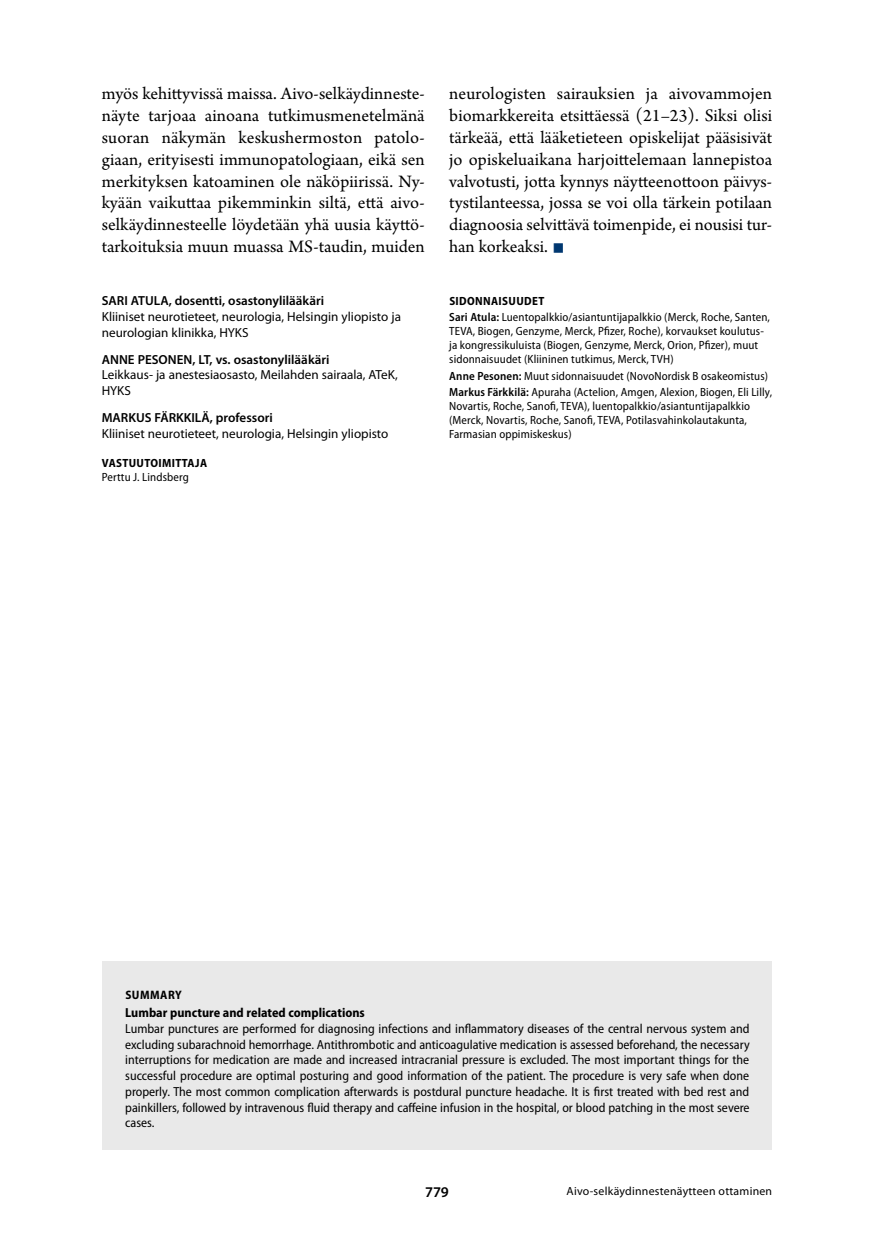
<style>
.page{position:relative;width:874px;height:1241px;background:#fff}
.page>*{position:absolute;margin:0;border:0;box-sizing:border-box;transform-origin:0 0}
.t1{font:42px "Arno Pro";color:#003770}
.t2{font:18.38px/21.9px "Arno Pro";color:#000;text-align:justify}
.t3{font:600 14.88px "Myriad Pro";color:#000}
.t4{font:semi-condensed 13.12px/15.8px "Myriad Pro";color:#000;text-align:justify}
.t5{font:13.12px/15.8px "Myriad Pro";color:#000}
.t6{font:600 13.12px "Myriad Pro";color:#000}
.t7{font:700 semi-condensed 13.12px "Myriad Pro";color:#000}
.t8{font:700 semi-condensed 12.25px "Myriad Pro";letter-spacing:.04em;color:#000}
.t9{font:semi-condensed 11.9px/14px "Myriad Pro";letter-spacing:.01em;color:#000}
.t10{font:11.9px "Myriad Pro";letter-spacing:.02em;color:#000}
.t11{font:700 semi-condensed 11.9px "Myriad Pro";letter-spacing:.03em;color:#000}
.s1{font-weight:700}
.s2{font-weight:600}
</style>
<div class="page">
<div style="left:102px;top:961px;width:670px;height:188px;background:#e9e9e9"></div>
<p class="t2" style="left:102px;top:84px;width:324px">myös kehittyvissä maissa. Aivo-selkäydinneste&shy;näyte tarjoaa ainoana tutkimusmenetelmänä suoran näkymän keskushermoston patolo&shy;giaan, erityisesti immunopatologiaan, eikä sen merkityksen katoaminen ole näköpiirissä. Ny&shy;kyään vaikuttaa pikemminkin siltä, että aivo&shy;selkäydinnesteelle löydetään yhä uusia käyttö&shy;tarkoituksia muun muassa MS-taudin, muiden</p>
<p class="t2" style="left:449px;top:83px;width:324px">neurologisten sairauksien ja aivovammojen biomarkkereita etsittäessä (21–23). Siksi olisi tärkeää, että lääketieteen opiskelijat pääsisivät jo opiskeluaikana harjoittelemaan lannepistoa valvotusti, jotta kynnys näytteenottoon päivys&shy;tystilanteessa, jossa se voi olla tärkein potilaan diagnoosia selvittävä toimenpide, ei nousisi tur&shy;han korkeaksi.</p>
<h1 class="t1" style="left:551px;top:221px;width:15px">■</h1>
<p class="t6" style="left:102px;top:292px;width:224px">SARI ATULA, dosentti, osastonylilääkäri</p>
<p class="t5" style="left:102px;top:309px;width:300px">Kliiniset neurotieteet, neurologia, Helsingin yliopisto ja neurologian klinikka, HYKS</p>
<p class="t6" style="left:102px;top:351px;width:229px">ANNE PESONEN, LT, vs. osastonylilääkäri</p>
<p class="t5" style="left:102px;top:367px;width:297px">Leikkaus- ja anestesiaosasto, Meilahden sairaala, ATeK,<br>HYKS</p>
<p class="t6" style="left:102px;top:409px;width:172px">MARKUS FÄRKKILÄ, professori</p>
<p class="t5" style="left:102px;top:425px;width:288px">Kliiniset neurotieteet, neurologia, Helsingin yliopisto</p>
<p class="t11" style="left:102px;top:455px;width:107px">VASTUUTOIMITTAJA</p>
<p class="t9" style="left:102px;top:470px;width:88px">Perttu J. Lindsberg</p>
<p class="t9" style="left:449px;top:292px;width:322px;line-height:16.4px"><span class="s1">SIDONNAISUUDET<br></span><span class="s2">Sari Atula:</span> Luentopalkkio/asiantuntijapalkkio (Merck, Roche, Santen,</p>
<p class="t9" style="left:449px;top:324px;width:316px">TEVA, Biogen, Genzyme, Merck, Pfizer, Roche), korvaukset koulutus&shy;ja kongressikuluista (Biogen, Genzyme, Merck, Orion, Pfizer), muut sidonnaisuudet (Kliininen tutkimus, Merck, TVH)</p>
<p class="t9" style="left:449px;top:367px;width:324px;line-height:16.4px"><span class="s2">Anne Pesonen:</span> Muut sidonnaisuudet (NovoNordisk B osakeomistus)<br><span class="s2">Markus Färkkilä:</span> Apuraha (Actelion, Amgen, Alexion, Biogen, Eli Lilly,</p>
<p class="t9" style="left:449px;top:399px;width:302px">Novartis, Roche, Sanofi, TEVA), luentopalkkio/asiantuntijapalkkio (Merck, Novartis, Roche, Sanofi, TEVA, Potilasvahinkolautakunta,<br>Farmasian oppimiskeskus)</p>
<p class="t8" style="left:125px;top:986px;width:58px">SUMMARY</p>
<p class="t7" style="left:125px;top:1004px;width:241px">Lumbar puncture and related complications</p>
<p class="t4" style="left:125px;top:1020px;width:625px">Lumbar punctures are performed for diagnosing infections and inflammatory diseases of the central nervous system and excluding subarachnoid hemorrhage. Antithrombotic and anticoagulative medication is assessed beforehand, the necessary interruptions for medication are made and increased intracranial pressure is excluded. The most important things for the successful procedure are optimal posturing and good information of the patient. The procedure is very safe when done properly. The most common complication afterwards is postdural puncture headache. It is first treated with bed rest and painkillers, followed by intravenous fluid therapy and caffeine infusion in the hospital, or blood patching in the most severe cases.</p>
<p class="t3" style="left:425px;top:1182px;width:25px">779</p>
<p class="t10" style="left:566px;top:1183px;width:207px">Aivo-selkäydinnestenäytteen ottaminen</p>
</div>
